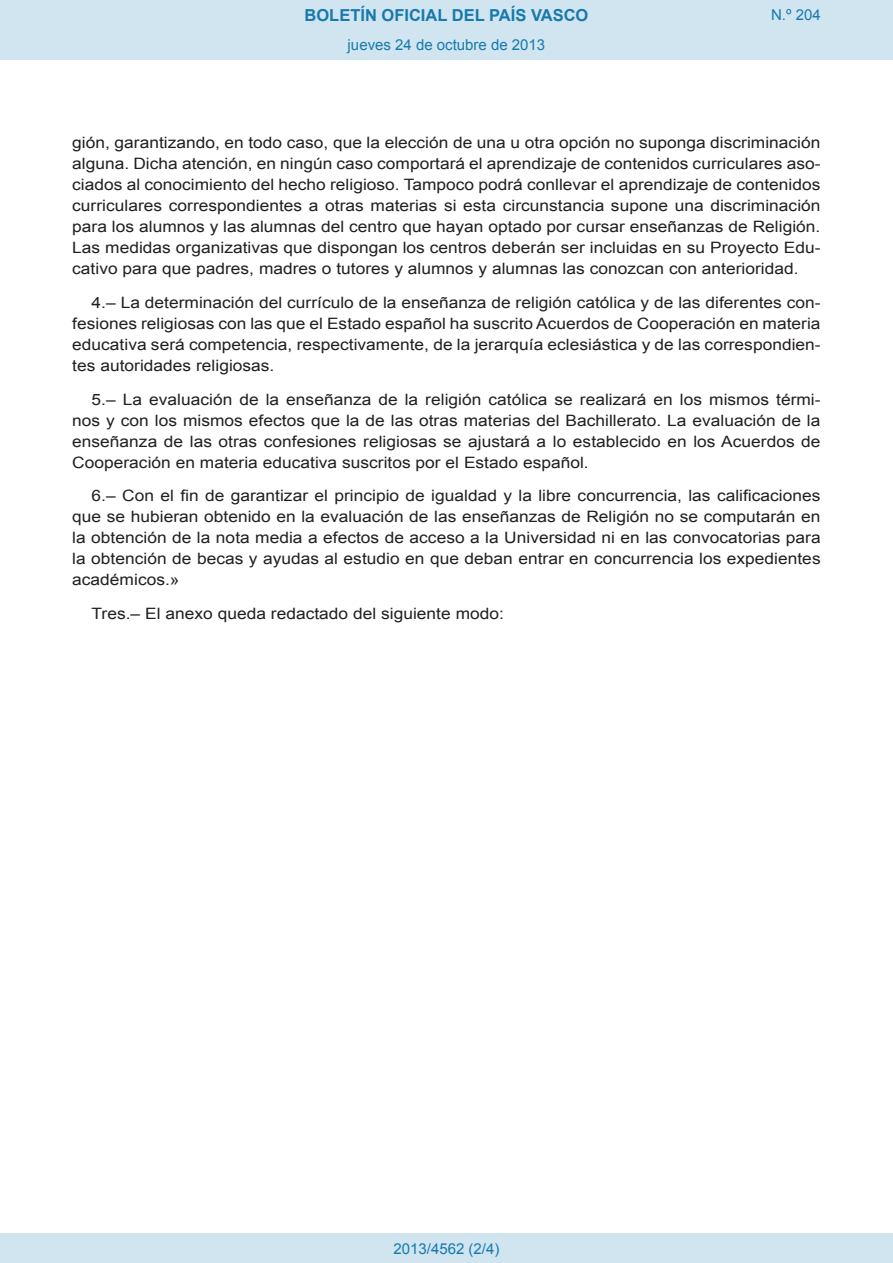
<style>
.page{position:relative;width:893px;height:1263px;background:#fff}
.page>*{position:absolute;margin:0;border:0;box-sizing:border-box;transform-origin:0 0}
.t1{font:700 16.5px "Arial";color:#1879ad}
.BOPVDetalle{font:15.6px/21px "Arial";color:#231f20;text-align:justify;scale:1.11 1}
.Paginacion_Centro{font:15px "Arial";color:#1879ad}
</style>
<div class="page">
<div style="left:0;top:0;width:893px;height:60px;background:#d0e5f0"></div>
<div style="left:0;top:1233px;width:893px;height:30px;background:#d0e5f0"></div>
<p class="t1" style="left:305px;top:4px;width:285px">BOLETÍN OFICIAL DEL PAÍS VASCO</p>
<p class="Paginacion_Centro" style="left:348px;top:35px;width:199px">jueves 24 de octubre de 2013</p>
<p class="Paginacion_Centro" style="left:771px;top:5px;width:51px">N.º 204</p>
<p class="BOPVDetalle" style="left:72px;top:132px;width:676px">gión, garantizando, en todo caso, que la elección de una u otra opción no suponga discriminación alguna. Dicha atención, en ningún caso comportará el aprendizaje de contenidos curriculares aso&shy;ciados al conocimiento del hecho religioso. Tampoco podrá conllevar el aprendizaje de contenidos curriculares correspondientes a otras materias si esta circunstancia supone una discriminación para los alumnos y las alumnas del centro que hayan optado por cursar enseñanzas de Religión.<br>Las medidas organizativas que dispongan los centros deberán ser incluidas en su Proyecto Edu&shy;cativo para que padres, madres o tutores y alumnos y alumnas las conozcan con anterioridad.</p>
<p class="BOPVDetalle" style="left:72px;top:292px;width:676px;text-indent:19px">4.– La determinación del currículo de la enseñanza de religión católica y de las diferentes con&shy;fesiones religiosas con las que el Estado español ha suscrito Acuerdos de Cooperación en materia educativa será competencia, respectivamente, de la jerarquía eclesiástica y de las correspondien&shy;tes autoridades religiosas.</p>
<p class="BOPVDetalle" style="left:72px;top:389px;width:676px;text-indent:19px">5.– La evaluación de la enseñanza de la religión católica se realizará en los mismos térmi&shy;nos y con los mismos efectos que la de las otras materias del Bachillerato. La evaluación de la enseñanza de las otras confesiones religiosas se ajustará a lo establecido en los Acuerdos de Cooperación en materia educativa suscritos por el Estado español.</p>
<p class="BOPVDetalle" style="left:72px;top:486px;width:676px;text-indent:19px">6.– Con el fin de garantizar el principio de igualdad y la libre concurrencia, las calificaciones que se hubieran obtenido en la evaluación de las enseñanzas de Religión no se computarán en la obtención de la nota media a efectos de acceso a la Universidad ni en las convocatorias para la obtención de becas y ayudas al estudio en que deban entrar en concurrencia los expedientes académicos.»</p>
<p class="BOPVDetalle" style="left:92px;top:603px;width:373px">Tres.– El anexo queda redactado del siguiente modo:</p>
<p class="Paginacion_Centro" style="left:393px;top:1238px;width:107px">2013/4562 (2/4)</p>
</div>
